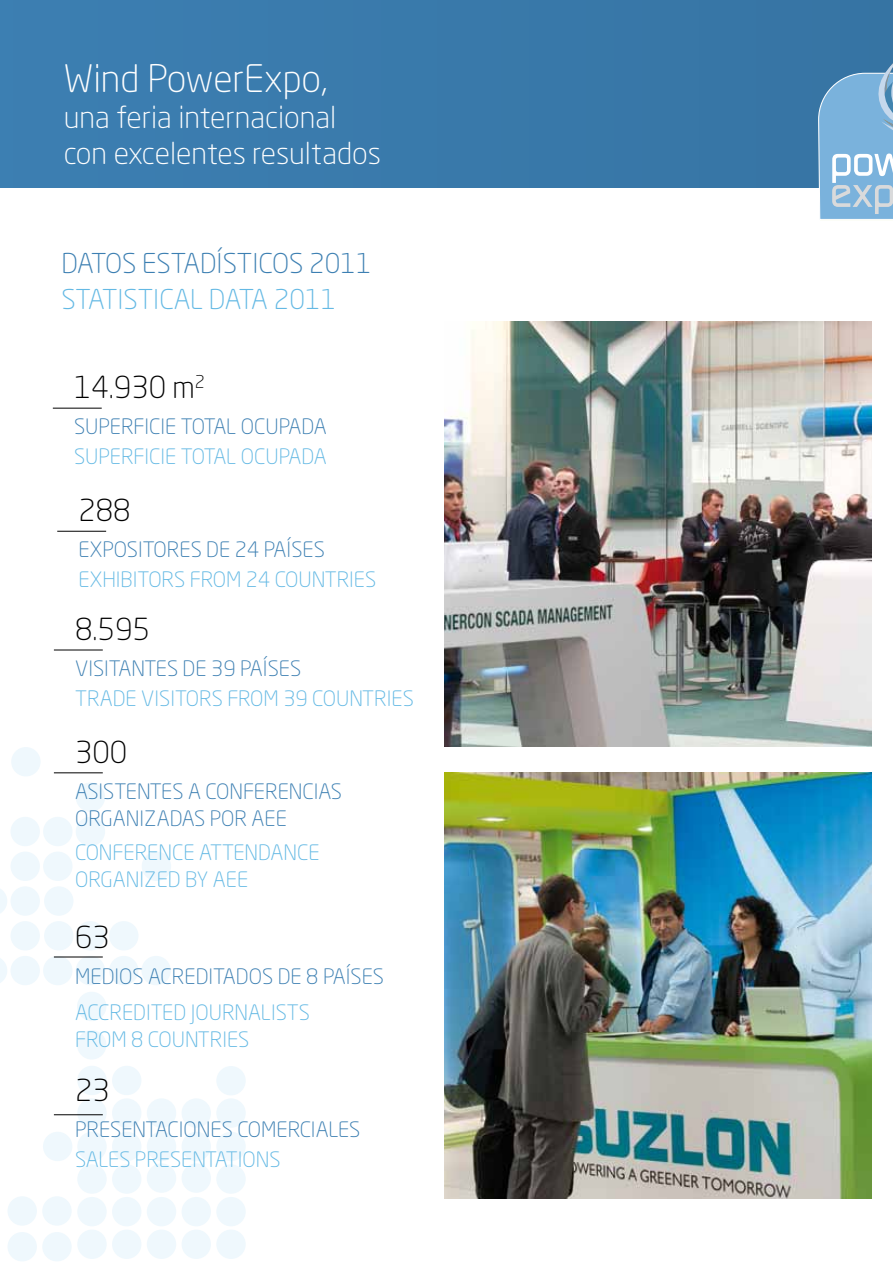
<style>
.page{position:relative;width:893px;height:1263px;background:#fff}
.page>*{position:absolute;margin:0;border:0;box-sizing:border-box;transform-origin:0 0}
.t1{font:300 37.5px "Neo Sans Std";color:#fff}
.t2{font:300 30px/36px "Neo Sans Std";color:#fff}
.t3{font:300 30px "Neo Sans Std";color:#000}
.t4{font:300 27px "Neo Sans Std";color:#3c7fb2}
.t5{font:300 27px "Neo Sans Std";color:#64b9e4}
.t6{font:300 21px/27px "Neo Sans Std";color:#64b9e4}
.t7{font:300 21px/27px "Neo Sans Std";color:#3c7fb2}
</style>
<div class="page">
<div style="left:0;top:0;width:893px;height:187px;background:#397aab"></div>
<img style="left:444px;top:321px;width:428px;height:425px">
<img style="left:444px;top:773px;width:428px;height:425px">
<hr style="left:53px;top:408px;width:49px;height:1px;background:#000">
<svg style="left:0;top:747px;width:171px;height:264px"></svg>
<svg style="left:8px;top:1011px;width:238px;height:250px"></svg>
<hr style="left:54px;top:772px;width:49px;height:1px;background:#000">
<svg style="left:817px;top:63px;width:76px;height:156px;background:#83b3d7"></svg>
<hr style="left:54px;top:650px;width:49px;height:1px;background:#000">
<hr style="left:54px;top:957px;width:49px;height:1px;background:#000">
<hr style="left:54px;top:1114px;width:49px;height:1px;background:#000">
<hr style="left:57px;top:531px;width:49px;height:1px;background:#000">
<h1 class="t1" style="left:64px;top:56px;width:265px">WIND POWEREXPO,</h1>
<h2 class="t2" style="left:64px;top:99px;width:319px">UNA FERIA INTERNACIONAL<br>CON EXCELENTES RESULTADOS</h2>
<p class="t4" style="left:61px;top:247px;width:312px">DATOS ESTADÍSTICOS 2011</p>
<p class="t5" style="left:61px;top:283px;width:276px">STATISTICAL DATA 2011</p>
<h2 class="t3" style="left:74px;top:369px;width:133px">14.930 M<sup>2</sup></h2>
<p class="t7" style="left:74px;top:413px;width:254px">SUPERFICIE TOTAL OCUPADA</p>
<p class="t6" style="left:74px;top:443px;width:254px">SUPERFICIE TOTAL OCUPADA</p>
<h2 class="t3" style="left:79px;top:492px;width:54px">288</h2>
<p class="t7" style="left:79px;top:536px;width:248px">EXPOSITORES DE 24 PAÍSES</p>
<p class="t6" style="left:79px;top:566px;width:125px">EXHIBITORS FROM</p>
<p class="t6" style="left:246px;top:566px;width:41px">24 COUNTRIES</p>
<h2 class="t3" style="left:75px;top:611px;width:76px">8.595</h2>
<p class="t7" style="left:75px;top:654px;width:227px">VISITANTES DE 39 PAÍSES</p>
<p class="t6" style="left:75px;top:684px;width:25px">TRADE</p>
<p class="t6" style="left:141px;top:684px;width:11px">VISITORS</p>
<p class="t6" style="left:227px;top:684px;width:14px">FROM</p>
<p class="t6" style="left:283px;top:684px;width:41px">39 COUNTRIES</p>
<h2 class="t3" style="left:75px;top:734px;width:54px">300</h2>
<p class="t7" style="left:75px;top:777px;width:268px">ASISTENTES A CONFERENCIAS<br>ORGANIZADAS POR AEE</p>
<p class="t6" style="left:75px;top:838px;width:246px">CONFERENCE ATTENDANCE<br>ORGANIZED BY AEE</p>
<h2 class="t3" style="left:75px;top:919px;width:36px">63</h2>
<p class="t7" style="left:75px;top:962px;width:12px">MEDIOS</p>
<p class="t7" style="left:148px;top:962px;width:13px">ACREDITADOS</p>
<p class="t7" style="left:278px;top:962px;width:56px">DE 8 PAÍSES</p>
<p class="t6" style="left:75px;top:998px;width:25px">ACCREDITED</p>
<p class="t6" style="left:191px;top:998px;width:17px">JOURNALISTS</p>
<p class="t6" style="left:75px;top:1025px;width:14px">FROM</p>
<p class="t6" style="left:131px;top:1025px;width:29px">8 COUNTRIES</p>
<h2 class="t3" style="left:75px;top:1072px;width:36px">23</h2>
<p class="t7" style="left:75px;top:1115px;width:13px">PRESENTACIONES</p>
<p class="t7" style="left:237px;top:1115px;width:12px">COMERCIALES</p>
<p class="t6" style="left:75px;top:1145px;width:23px">SALES</p>
<p class="t6" style="left:135px;top:1145px;width:12px">PRESENTATIONS</p>
</div>
